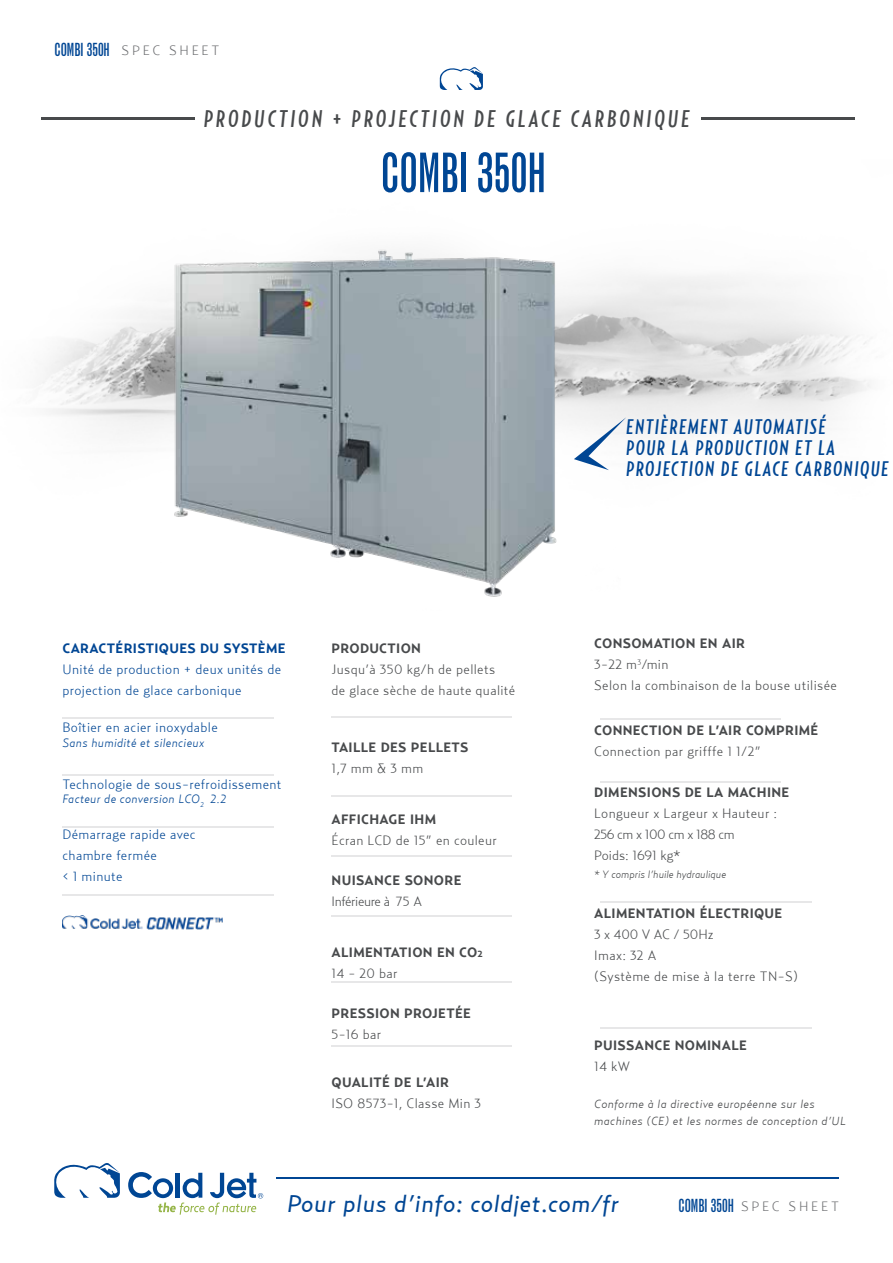
<style>
.page{position:relative;width:893px;height:1263px;background:#fff}
.page>*{position:absolute;margin:0;border:0;box-sizing:border-box;transform-origin:0 0}
.t1{font:54px "Grotesque MT Std Extra Cond";color:#004694}
.t2{font:italic 500 24px "Relay Comp";letter-spacing:.13em;color:#484a4c}
.t3{font:italic 24px "Relay";letter-spacing:.025em;color:#004694}
.t4{font:italic 500 21px/21px "Relay Comp";letter-spacing:.075em;color:#004694}
.t5{font:18px "Grotesque MT Std Extra Cond";color:#004694}
.t6{font:300 13.5px/21px "Relay";letter-spacing:.025em;color:#484a4c}
.t7{font:700 13.5px/21px "Relay";letter-spacing:.025em;color:#484a4c}
.t8{font:300 13.5px/21px "Relay";letter-spacing:.025em;color:#004694}
.t9{font:700 13.5px "Relay";letter-spacing:.025em;color:#004694}
.t10{font:300 13.5px "Relay";letter-spacing:.2em;color:#6e6f72}
.t11{font:300 13.5px "Relay";letter-spacing:-.03em;color:#484a4c}
.t12{font:italic 300 12px "Relay";letter-spacing:.025em;color:#004694}
.t13{font:italic 300 11.7px/16.5px "Relay";letter-spacing:.025em;color:#484a4c}
.t14{font:italic 300 10.5px "Relay";color:#484a4c}
.s1{font-size:9px}
.s2{font-weight:300}
.s3{font-weight:700}
</style>
<div class="page">
<svg style="left:439px;top:67px;width:44px;height:23px"></svg>
<img style="left:42px;top:275px;width:829px;height:160px">
<hr style="left:276px;top:1177px;width:562px;height:2px;background:#004694">
<svg style="left:54px;top:1163px;width:66px;height:35px"></svg>
<svg style="left:128px;top:1172px;width:135px;height:43px"></svg>
<svg style="left:620px;top:417px;width:6px;height:18px"></svg>
<hr style="left:702px;top:117px;width:153px;height:3px;background:#484a4c">
<hr style="left:42px;top:117px;width:153px;height:3px;background:#484a4c">
<hr style="left:62px;top:717px;width:212px;height:2px;background:#e7e7e8">
<hr style="left:62px;top:774px;width:212px;height:1px;background:#e7e7e8">
<hr style="left:62px;top:826px;width:212px;height:1px;background:#e7e7e8">
<hr style="left:62px;top:894px;width:212px;height:2px;background:#e7e7e8">
<hr style="left:600px;top:901px;width:212px;height:2px;background:#e7e7e8">
<hr style="left:600px;top:1027px;width:212px;height:1px;background:#e7e7e8">
<hr style="left:332px;top:716px;width:180px;height:1px;background:#e7e7e8">
<hr style="left:332px;top:795px;width:180px;height:2px;background:#e7e7e8">
<hr style="left:332px;top:855px;width:180px;height:2px;background:#e7e7e8">
<hr style="left:332px;top:915px;width:180px;height:2px;background:#e7e7e8">
<hr style="left:332px;top:981px;width:180px;height:2px;background:#e7e7e8">
<hr style="left:332px;top:1045px;width:180px;height:2px;background:#e7e7e8">
<hr style="left:600px;top:719px;width:181px;height:1px;background:#e7e7e8">
<hr style="left:600px;top:781px;width:181px;height:1px;background:#e7e7e8">
<img style="left:62px;top:915px;width:160px;height:15px">
<img style="left:104px;top:249px;width:516px;height:348px">
<h3 class="t5" style="left:54px;top:39px;width:57px">COMBI 350H</h3>
<p class="t10" style="left:122px;top:42px;width:99px">SPEC SHEET</p>
<h2 class="t2" style="left:204px;top:105px;width:487px">PRODUCTION + PROJECTION DE GLACE CARBONIQUE</h2>
<h1 class="t1" style="left:381px;top:141px;width:167px">COMBI 350H</h1>
<h3 class="t4" style="left:626px;top:416px;width:264px">ENTIÈREMENT AUTOMATISÉ<br>POUR LA PRODUCTION ET LA<br>PROJECTION DE GLACE CARBONIQUE</h3>
<p class="t9" style="left:62px;top:640px;width:225px">CARACTÉRISTIQUES DU SYSTÈME</p>
<p class="t8" style="left:62px;top:658px;width:220px">Unité de production + deux unités de projection de glace carbonique</p>
<p class="t8" style="left:62px;top:717px;width:157px">Boîtier en acier inoxydable</p>
<p class="t12" style="left:62px;top:735px;width:143px">Sans humidité et silencieux</p>
<p class="t8" style="left:62px;top:773px;width:221px">Technologie de sous-refroidissement</p>
<p class="t12" style="left:62px;top:792px;width:165px">Facteur de conversion LCO<sub>2</sub> 2.2</p>
<p class="t8" style="left:62px;top:823px;width:135px">Démarrage rapide avec chambre fermée<br>&lt; 1 minute</p>
<p class="t7" style="left:332px;top:637px;width:91px">PRODUCTION</p>
<p class="t6" style="left:332px;top:658px;width:185px">Jusqu’à 350 kg/h de pellets<br>de glace sèche de haute qualité</p>
<p class="t7" style="left:332px;top:736px;width:138px">TAILLE DES PELLETS</p>
<p class="t6" style="left:332px;top:757px;width:93px">1,7 mm &amp; 3 mm</p>
<p class="t7" style="left:332px;top:808px;width:106px">AFFICHAGE IHM</p>
<p class="t6" style="left:332px;top:829px;width:167px">Écran LCD de 15” en couleur</p>
<p class="t7" style="left:332px;top:870px;width:131px">NUISANCE SONORE</p>
<p class="t11" style="left:332px;top:893px;width:92px">Inférieure à 75 A</p>
<p class="t7" style="left:332px;top:942px;width:152px">ALIMENTATION EN CO<span class="s1">2<br></span><span class="s2">14 - 20 bar</span></p>
<p class="t7" style="left:332px;top:1003px;width:141px">PRESSION PROJETÉE</p>
<p class="t6" style="left:332px;top:1024px;width:51px">5-16 bar</p>
<p class="t7" style="left:332px;top:1072px;width:119px">QUALITÉ DE L’AIR</p>
<p class="t6" style="left:332px;top:1093px;width:151px">ISO 8573-1, Classe Min 3</p>
<p class="t6" style="left:594px;top:633px;width:244px"><span class="s3">CONSOMATION EN AIR<br></span>3-22 m<sup>3</sup>/min<br>Selon la combinaison de la bouse utilisée</p>
<p class="t7" style="left:594px;top:720px;width:226px">CONNECTION DE L’AIR COMPRIMÉ</p>
<p class="t6" style="left:594px;top:741px;width:168px">Connection par grifffe 1 1/2”</p>
<p class="t7" style="left:594px;top:781px;width:197px">DIMENSIONS DE LA MACHINE</p>
<p class="t6" style="left:594px;top:802px;width:185px">Longueur x Largeur x Hauteur :<br>256 cm x 100 cm x 188 cm<br>Poids: 1691 kg*</p>
<p class="t14" style="left:594px;top:868px;width:133px">* Y compris l’huile hydraulique</p>
<p class="t7" style="left:594px;top:902px;width:190px">ALIMENTATION ÉLECTRIQUE</p>
<p class="t6" style="left:594px;top:923px;width:205px">3 x 400 V AC / 50Hz<br>Imax: 32 A<br>(Système de mise à la terre TN-S)</p>
<p class="t7" style="left:594px;top:1034px;width:154px">PUISSANCE NOMINALE</p>
<p class="t6" style="left:594px;top:1055px;width:37px">14 kW</p>
<p class="t13" style="left:594px;top:1096px;width:253px">Conforme à la directive européenne sur les machines (CE) et les normes de conception d’UL</p>
<h2 class="t3" style="left:287px;top:1190px;width:333px">Pour plus d’info: coldjet.com/fr</h2>
<h3 class="t5" style="left:679px;top:1195px;width:57px">COMBI 350H</h3>
<p class="t10" style="left:741px;top:1198px;width:99px">SPEC SHEET</p>
</div>
